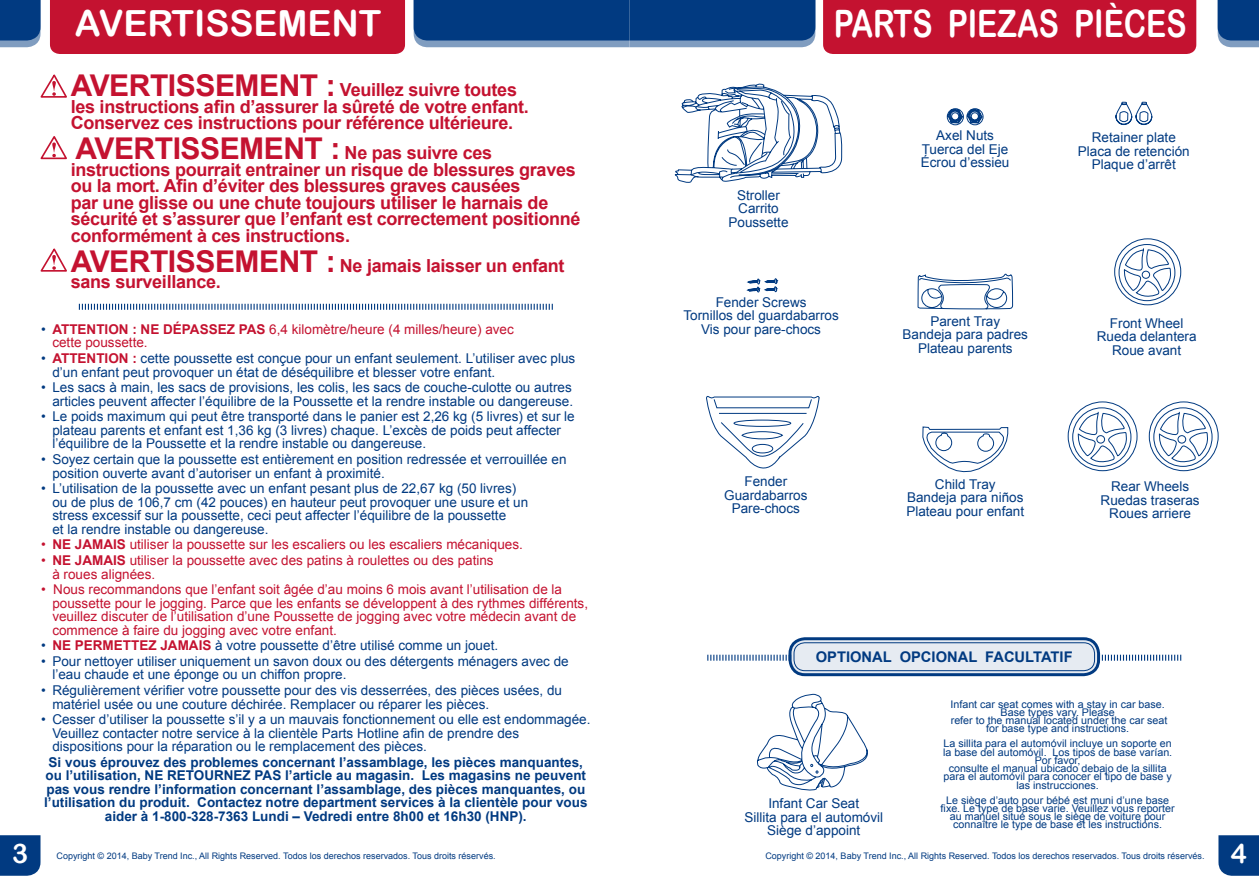
<style>
.page{position:relative;width:1259px;height:893px;background:#fff}
.page>*{position:absolute;margin:0;border:0;box-sizing:border-box;transform-origin:0 0}
.t1{font:37.8px "Arial Rounded MT Bold";color:#fff;scale:.8 1}
.t2{font:36px "Arial Rounded MT Bold";color:#fff}
.t3{font:700 30px "Arial";letter-spacing:-.015em;color:#c41230}
.t4{font:27px "Arial Rounded MT Bold";color:#fff}
.t5{font:700 18px/16.5px "Arial";letter-spacing:-.015em;color:#c41230}
.t6{font:700 14.7px "Arial";color:#013a81}
.t7{font:13.5px/13.5px "Arial";color:#013a81;text-align:center}
.t8{font:13.5px/13.5px "Arial";color:#c41230}
.t9{font:700 13.5px/13.5px "Arial";color:#013a81;text-align:center}
.t10{font:10.5px/8.2px "Arial";color:#013a81;text-align:center}
.t11{font:9px "Arial";color:#013a81}
.s1{font-size:30px}
.s2{font-size:18px}
.s3{color:#013a81}
.s4{font-weight:700}
.s5{font-weight:700;color:#c41230}
</style>
<div class="page">
<svg style="left:0;top:0;width:40px;height:47px;background:#164a8b"></svg>
<div style="left:0;top:835px;width:40px;height:41px;background:#013a81"></div>
<svg style="left:1218px;top:835px;width:41px;height:41px;background:#0c4386"></svg>
<div style="left:50px;top:0;width:355px;height:54px;background:#c41230"></div>
<svg style="left:707px;top:655px;width:474px;height:6px"></svg>
<div style="left:791px;top:640px;width:306px;height:33px;background:#e6ebf2;border-radius:14px"></div>
<div style="left:788px;top:637px;width:312px;height:39px;border:3px solid #013a81;border-radius:15px"></div>
<div style="left:793px;top:642px;width:302px;height:29px;border:1px solid #013a81;border-radius:11px"></div>
<svg style="left:79px;top:304px;width:474px;height:6px"></svg>
<svg style="left:40px;top:74px;width:27px;height:24px"></svg>
<svg style="left:40px;top:136px;width:27px;height:24px"></svg>
<svg style="left:40px;top:248px;width:27px;height:24px"></svg>
<svg style="left:757px;top:694px;width:111px;height:97px"></svg>
<svg style="left:1217px;top:0;width:42px;height:47px;background:#1a4d8d"></svg>
<svg style="left:917px;top:273px;width:96px;height:37px"></svg>
<svg style="left:706px;top:395px;width:114px;height:74px"></svg>
<svg style="left:922px;top:426px;width:86px;height:46px"></svg>
<svg style="left:746px;top:279px;width:33px;height:14px"></svg>
<svg style="left:414px;top:0;width:782px;height:183px"></svg>
<svg style="left:1114px;top:238px;width:67px;height:67px"></svg>
<svg style="left:1067px;top:401px;width:70px;height:70px"></svg>
<svg style="left:1148px;top:401px;width:70px;height:70px"></svg>
<h2 class="t2" style="left:75px;top:2px;width:308px">AVERTISSEMENT</h2>
<h3 class="t5" style="left:71px;top:82px;width:460px"><span class="s1">AVERTISSEMENT :</span> Veuillez suivre toutes les instructions afin d’assurer la sûreté de votre enfant.<br>Conservez ces instructions pour référence ultérieure.</h3>
<h3 class="t3" style="left:75px;top:129px;width:418px">AVERTISSEMENT : <span class="s2">Ne pas suivre ces</span></h3>
<p class="t5" style="left:71px;top:162px;width:511px">instructions pourrait entrainer un risque de blessures graves ou la mort. Afin d’éviter des blessures graves causées<br>par une glisse ou une chute toujours utiliser le harnais de sécurité et s’assurer que l’enfant est correctement positionné conformément à ces instructions.</p>
<h3 class="t5" style="left:71px;top:258px;width:495px"><span class="s1">AVERTISSEMENT :</span> Ne jamais laisser un enfant sans surveillance.</h3>
<p class="t8" style="left:52px;top:322px;width:463px;text-indent:-11px"><span class="s3">•</span> <span class="s4">ATTENTION : NE DÉPASSEZ PAS</span> 6,4 kilomètre/heure (4 milles/heure) avec cette poussette.</p>
<p class="t7" style="left:52px;top:352px;width:524px;text-align:left;text-indent:-11px">• <span class="s5">ATTENTION :</span> cette poussette est conçue pour un enfant seulement. L’utiliser avec plus d’un enfant peut provoquer un état de déséquilibre et blesser votre enfant.</p>
<p class="t7" style="left:41px;top:381px;width:533px;text-align:right">• Les sacs à main, les sacs de provisions, les colis, les sacs de couche-culotte ou autres articles peuvent affecter l’équilibre de la Poussette et la rendre instable ou dangereuse.</p>
<p class="t7" style="left:52px;top:410px;width:524px;text-align:left;text-indent:-11px">• Le poids maximum qui peut être transporté dans le panier est 2,26 kg (5 livres) et sur le plateau parents et enfant est 1,36 kg (3 livres) chaque. L’excès de poids peut affecter l’équilibre de la Poussette et la rendre instable ou dangereuse.</p>
<p class="t7" style="left:52px;top:453px;width:515px;text-align:left;text-indent:-11px">• Soyez certain que la poussette est entièrement en position redressée et verrouillée en position ouverte avant d’autoriser un enfant à proximité.</p>
<p class="t7" style="left:52px;top:482px;width:477px;text-align:left;text-indent:-11px">• L’utilisation de la poussette avec un enfant pesant plus de 22,67 kg (50 livres) ou de plus de 106,7 cm (42 pouces) en hauteur peut provoquer une usure et un stress excessif sur la poussette, ceci peut affecter l’équilibre de la poussette<br>et la rendre instable ou dangereuse.</p>
<p class="t8" style="left:41px;top:538px;width:483px">• <span class="s4">NE JAMAIS</span> utiliser la poussette sur les escaliers ou les escaliers mécaniques.</p>
<p class="t8" style="left:52px;top:554px;width:443px;text-indent:-11px">• <span class="s4">NE JAMAIS</span> utiliser la poussette avec des patins à roulettes ou des patins à roues alignées.</p>
<p class="t8" style="left:52px;top:583px;width:537px;text-indent:-11px">• Nous recommandons que l’enfant soit âgée d’au moins 6 mois avant l’utilisation de la poussette pour le jogging. Parce que les enfants se développent à des rythmes différents, veuillez discuter de l’utilisation d’une Poussette de jogging avec votre médecin avant de commence à faire du jogging avec votre enfant.</p>
<p class="t7" style="left:41px;top:639px;width:458px">• <span class="s5">NE PERMETTEZ JAMAIS</span> à votre poussette d’être utilisé comme un jouet.</p>
<p class="t7" style="left:52px;top:655px;width:518px;text-align:left;text-indent:-11px">• Pour nettoyer utiliser uniquement un savon doux ou des détergents ménagers avec de l’eau chaude et une éponge ou un chiffon propre.</p>
<p class="t7" style="left:52px;top:684px;width:511px;text-align:left;text-indent:-11px">• Régulièrement vérifier votre poussette pour des vis desserrées, des pièces usées, du matériel usée ou une couture déchirée. Remplacer ou réparer les pièces.</p>
<p class="t7" style="left:52px;top:713px;width:539px;text-align:left;text-indent:-11px">• Cesser d’utiliser la poussette s’il y a un mauvais fonctionnement ou elle est endommagée.<br>Veuillez contacter notre service à la clientèle Parts Hotline afin de prendre des dispositions pour la réparation ou le remplacement des pièces.</p>
<p class="t9" style="left:44px;top:756px;width:545px">Si vous éprouvez des problemes concernant l’assamblage, les pièces manquantes, ou l’utilisation, NE RETOURNEZ PAS l’article au magasin. Les magasins ne peuvent pas vous rendre l’information concernant l’assamblage, des pièces manquantes, ou l’utilisation du produit. Contactez notre department services à la clientèle pour vous aider à 1-800-328-7363 Lundi – Vedredi entre 8h00 et 16h30 (HNP).</p>
<h1 class="t1" style="left:834px;top:1px;width:442px">PARTS PIEZAS PIÈCES</h1>
<p class="t7" style="left:728px;top:188px;width:62px">Stroller<br>Carrito<br>Poussette</p>
<p class="t7" style="left:683px;top:296px;width:157px">Fender Screws<br>Tornillos del guardabarros<br>Vis pour pare-chocs</p>
<p class="t7" style="left:724px;top:475px;width:85px">Fender<br>Guardabarros<br>Pare-chocs</p>
<p class="t7" style="left:921px;top:129px;width:90px">Axel Nuts<br>Tuerca del Eje<br>Écrou d’essieu</p>
<p class="t7" style="left:1078px;top:131px;width:113px">Retainer plate<br>Placa de retención<br>Plaque d’arrêt</p>
<p class="t7" style="left:902px;top:315px;width:127px">Parent Tray<br>Bandeja para padres<br>Plateau parents</p>
<p class="t7" style="left:906px;top:477px;width:119px">Child Tray<br>Bandeja para niños<br>Plateau pour enfant</p>
<p class="t7" style="left:1096px;top:316px;width:101px">Front Wheel<br>Rueda delantera<br>Roue avant</p>
<p class="t7" style="left:1100px;top:480px;width:101px">Rear Wheels<br>Ruedas traseras<br>Roues arriere</p>
<p class="t6" style="left:816px;top:647px;width:258px">OPTIONAL OPCIONAL FACULTATIF</p>
<p class="t7" style="left:744px;top:797px;width:140px">Infant Car Seat<br>Sillita para el automóvil<br>Siège d’appoint</p>
<p class="t10" style="left:950px;top:700px;width:218px">Infant car seat comes with a stay in car base.<br>Base types vary. Please<br>refer to the manual located under the car seat for base type and instructions.</p>
<p class="t10" style="left:943px;top:740px;width:231px">La sillita para el automóvil incluye un soporte en la base del automóvil. Los tipos de base varían.<br>Por favor,<br>consulte el manual ubicado debajo de la sillita para el automóvil para conocer el tipo de base y las instrucciones.</p>
<p class="t10" style="left:940px;top:796px;width:235px">Le siège d’auto pour bébé est muni d’une base fixe. Le type de base varie. Veuillez vous reporter au manuel situé sous le siège de voiture pour connaître le type de base et les instructions.</p>
<h3 class="t4" style="left:12px;top:838px;width:18px">3</h3>
<p class="t11" style="left:57px;top:850px;width:441px">Copyright © 2014, Baby Trend Inc., All Rights Reserved. Todos los derechos reservados. Tous droits réservés.</p>
<p class="t11" style="left:765px;top:850px;width:441px">Copyright © 2014, Baby Trend Inc., All Rights Reserved. Todos los derechos reservados. Tous droits réservés.</p>
<h3 class="t4" style="left:1230px;top:838px;width:18px">4</h3>
</div>
